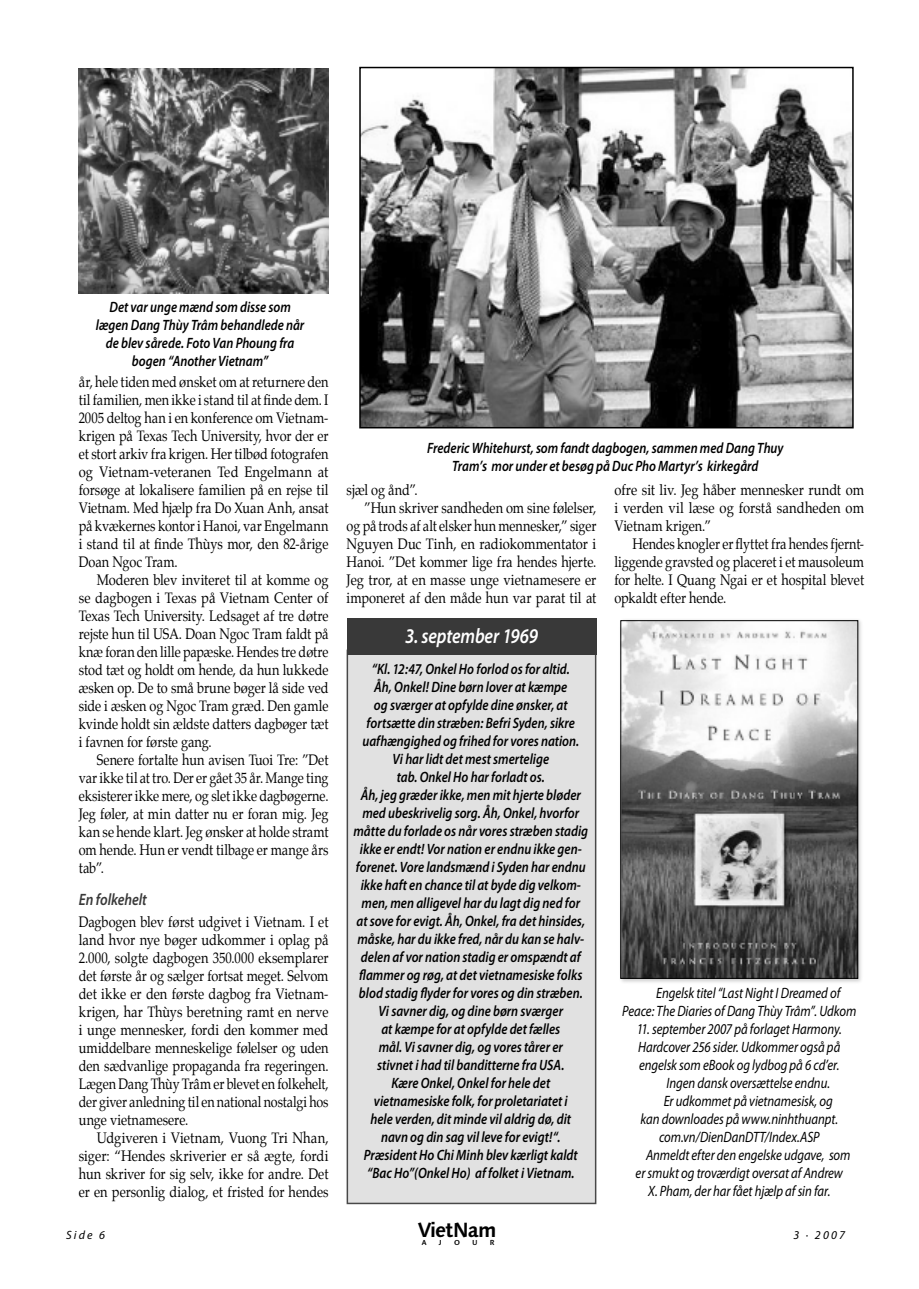
<style>
.page{position:relative;width:919px;height:1289px;background:#fff}
.page>*{position:absolute;margin:0;border:0;box-sizing:border-box;transform-origin:0 0}
.t1{font:italic 600 21px "Myriad Pro";letter-spacing:-.01em;color:#fff;scale:.85 1}
.t2{font:700 20.55px "Linotype Syntax";letter-spacing:-.05em;color:#000}
.t3{font:italic 600 16.5px "Myriad Pro";letter-spacing:-.005em;color:#393939;scale:.85 1}
.t4{font:15px/18px "Palatino";letter-spacing:-.005em;color:#000;text-align:justify;scale:.85 1}
.t5{font:italic 600 15px/18px "Myriad Pro";color:#000;text-align:center;scale:.85 1}
.t6{font:italic 15px/18px "Myriad Pro";letter-spacing:-.005em;color:#000;scale:.85 1}
.t7{font:15px/18px "Palatino";letter-spacing:-.005em;color:#000;text-align:justify;scale:.86 1}
.t8{font:15px/18px "Palatino";letter-spacing:-.005em;color:#000;text-align:justify;scale:.87 1}
.t9{font:15px "Palatino";letter-spacing:-.005em;color:#000;scale:.84 1}
.t10{font:italic 12px "Myriad Pro";letter-spacing:.18em;color:#000}
.t11{font:700 7.2px "Linotype Syntax";color:#000}
</style>
<div class="page">
<div style="left:618px;top:618px;width:245px;height:366px;background:#000;opacity:.2"></div>
<img style="left:622px;top:622px;width:234px;height:354px">
<div style="left:620px;top:620px;width:238px;height:358px;border:1px solid #000"></div>
<div style="left:347px;top:650px;width:248px;height:553px;background:#e1e1e1"></div>
<div style="left:346px;top:649px;width:250px;height:555px;border:2px solid #484848"></div>
<div style="left:346px;top:619px;width:250px;height:36px;background:#393939"></div>
<img style="left:361px;top:69px;width:490px;height:357px">
<img style="left:79px;top:68px;width:249px;height:225px">
<p class="t5" style="left:96px;top:298px;width:247px">Det var unge mænd som disse som lægen Dang Thùy Trâm behandlede når de blev sårede. Foto Van Phoung fra bogen “Another Vietnam”</p>
<p class="t4" style="left:79px;top:372px;width:295px">år, hele tiden med ønsket om at returnere den til familien, men ikke i stand til at finde dem. I 2005 deltog han i en konference om Vietnam&shy;krigen på Texas Tech University, hvor der er et stort arkiv fra krigen. Her tilbød fotografen og Vietnam-veteranen Ted Engelmann at forsøge at lokalisere familien på en rejse til Vietnam. Med hjælp fra Do Xuan Anh, ansat på kvækernes kontor i Hanoi, var Engelmann i stand til at finde Thùys mor, den 82-årige Doan Ngoc Tram.</p>
<p class="t7" style="left:79px;top:570px;width:292px;text-indent:18px">Moderen blev inviteret til at komme og se dagbogen i Texas på Vietnam Center of Texas Tech University. Ledsaget af tre døtre rejste hun til USA. Doan Ngoc Tram faldt på knæ foran den lille papæske. Hendes tre døtre stod tæt og holdt om hende, da hun lukkede æsken op. De to små brune bøger lå side ved side i æsken og Ngoc Tram græd. Den gamle kvinde holdt sin ældste datters dagbøger tæt i favnen for første gang.</p>
<p class="t4" style="left:79px;top:750px;width:295px;text-indent:18px">Senere fortalte hun avisen Tuoi Tre: ”Det var ikke til at tro. Der er gået 35 år. Mange ting eksisterer ikke mere, og slet ikke dagbøgerne.<br>Jeg føler, at min datter nu er foran mig. Jeg kan se hende klart. Jeg ønsker at holde stramt om hende. Hun er vendt tilbage er mange års tab”.</p>
<p class="t3" style="left:79px;top:890px;width:82px">En folkehelt</p>
<p class="t4" style="left:79px;top:912px;width:295px">Dagbogen blev først udgivet i Vietnam. I et land hvor nye bøger udkommer i oplag på 2.000, solgte dagbogen 350.000 eksemplarer det første år og sælger fortsat meget. Selvom det ikke er den første dagbog fra Vietnam&shy;krigen, har Thùys beretning ramt en nerve i unge mennesker, fordi den kommer med umiddelbare menneskelige følelser og uden den sædvanlige propaganda fra regeringen.<br>Lægen Dang Thùy Trâm er blevet en folkehelt, der giver anledning til en national nostalgi hos unge vietnamesere.</p>
<p class="t8" style="left:79px;top:1128px;width:288px;text-indent:18px">Udgiveren i Vietnam, Vuong Tri Nhan, siger: “Hendes skriverier er så ægte, fordi hun skriver for sig selv, ikke for andre. Det er en personlig dialog, et fristed for hendes</p>
<p class="t5" style="left:427px;top:439px;width:421px">Frederic Whitehurst, som fandt dagbogen, sammen med Dang Thuy<br>Tram’s mor under et besøg på Duc Pho Martyr’s kirkegård</p>
<p class="t4" style="left:346px;top:480px;width:85px">sjæl og ånd”.</p>
<p class="t4" style="left:364px;top:498px;width:274px">”Hun skriver sandheden om sine følelser,</p>
<p class="t9" style="left:346px;top:513px;width:299px">og på trods af alt elsker hun mennesker,” siger</p>
<p class="t8" style="left:346px;top:534px;width:288px">Nguyen Duc Tinh, en radiokommentator i</p>
<p class="t4" style="left:346px;top:552px;width:295px">Hanoi. ”Det kommer lige fra hendes hjerte.</p>
<p class="t7" style="left:346px;top:570px;width:292px">Jeg tror, at en masse unge vietnamesere er</p>
<p class="t4" style="left:346px;top:588px;width:295px">imponeret af den måde hun var parat til at</p>
<h1 class="t1" style="left:405px;top:624px;width:158px">3. september 1969</h1>
<p class="t5" style="left:353px;top:660px;width:277px">“Kl. 12:47, Onkel Ho forlod os for altid.<br>Åh, Onkel! Dine børn lover at kæmpe<br>og sværger at opfylde dine ønsker, at fortsætte din stræben: Befri Syden, sikre uafhængighed og frihed for vores nation.<br>Vi har lidt det mest smertelige<br>tab. Onkel Ho har forladt os.<br>Åh, jeg græder ikke, men mit hjerte bløder med ubeskrivelig sorg. Åh, Onkel, hvorfor måtte du forlade os når vores stræben stadig ikke er endt! Vor nation er endnu ikke gen&shy;forenet. Vore landsmænd i Syden har endnu ikke haft en chance til at byde dig velkom&shy;men, men alligevel har du lagt dig ned for<br>at sove for evigt. Åh, Onkel, fra det hinsides, måske, har du ikke fred, når du kan se halv&shy;delen af vor nation stadig er omspændt af flammer og røg, at det vietnamesiske folks blod stadig flyder for vores og din stræben.<br>Vi savner dig, og dine børn sværger<br>at kæmpe for at opfylde det fælles<br>mål. Vi savner dig, og vores tårer er<br>stivnet i had til banditterne fra USA.<br>Kære Onkel, Onkel for hele det vietnamesiske folk, for proletariatet i<br>hele verden, dit minde vil aldrig dø, dit<br>navn og din sag vil leve for evigt!“.<br>Præsident Ho Chi Minh blev kærligt kaldt “Bac Ho”(Onkel Ho) af folket i Vietnam.</p>
<p class="t8" style="left:614px;top:480px;width:288px">ofre sit liv. Jeg håber mennesker rundt om i verden vil læse og forstå sandheden om Vietnam krigen.”</p>
<p class="t4" style="left:614px;top:534px;width:295px;text-indent:18px">Hendes knogler er flyttet fra hendes fjernt&shy;liggende gravsted og placeret i et mausoleum for helte. I Quang Ngai er et hospital blevet opkaldt efter hende.</p>
<p class="t6" style="left:622px;top:984px;width:277px;text-indent:34px">Engelsk titel “Last Night I Dreamed of<br>Peace: The Diaries of Dang Thùy Trâm”. Udkom</p>
<p class="t6" style="left:636px;top:1020px;width:243px">11. september 2007 på forlaget Harmony.</p>
<p class="t6" style="left:638px;top:1038px;width:239px">Hardcover 256 sider. Udkommer også på</p>
<p class="t6" style="left:639px;top:1056px;width:237px">engelsk som eBook og lydbog på 6 cd’er.</p>
<p class="t6" style="left:666px;top:1074px;width:194px">Ingen dansk oversættelse endnu.</p>
<p class="t6" style="left:663px;top:1092px;width:200px">Er udkommet på vietnamesisk, og</p>
<p class="t6" style="left:640px;top:1110px;width:234px">kan downloades på www.ninhthuanpt.</p>
<p class="t6" style="left:659px;top:1128px;width:190px">com.vn/DienDanDTT/Index.ASP</p>
<p class="t6" style="left:646px;top:1146px;width:242px">Anmeldt efter den engelske udgave, som</p>
<p class="t6" style="left:635px;top:1164px;width:245px">er smukt og troværdigt oversat af Andrew</p>
<p class="t6" style="left:648px;top:1182px;width:216px">X. Pham, der har fået hjælp af sin far.</p>
<p class="t10" style="left:66px;top:1228px;width:40px">Side 6</p>
<h2 class="t2" style="left:418px;top:1216px;width:80px">VietNam</h2>
<p class="t11" style="left:422px;top:1237px;width:6px">A</p>
<p class="t11" style="left:439px;top:1237px;width:4px">J</p>
<p class="t11" style="left:454px;top:1237px;width:7px">O</p>
<p class="t11" style="left:472px;top:1237px;width:7px">U</p>
<p class="t11" style="left:490px;top:1237px;width:6px">R</p>
<p class="t10" style="left:793px;top:1228px;width:53px">3 · 2007</p>
</div>
